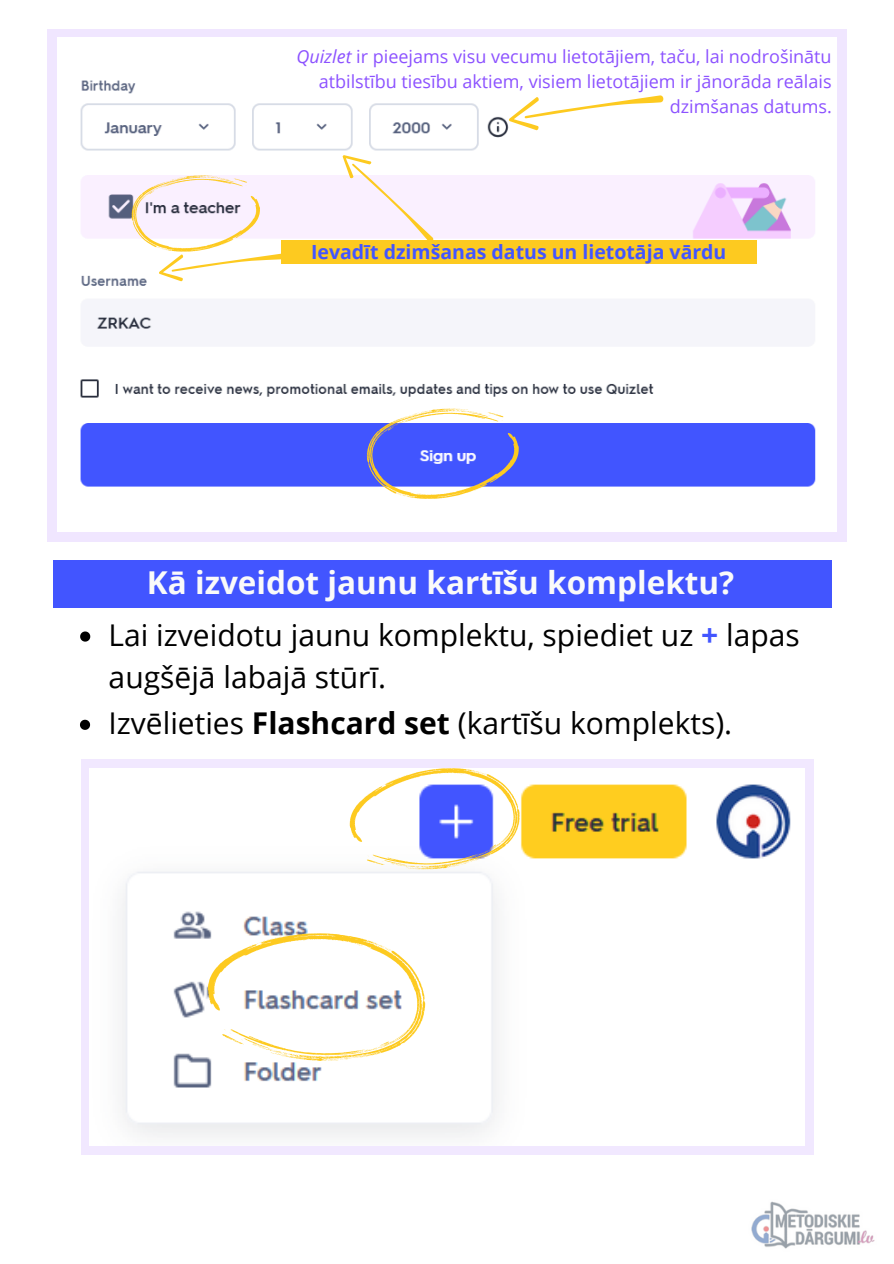
<style>
.page{position:relative;width:894px;height:1264px;background:#fff}
.page>*{position:absolute;margin:0;border:0;box-sizing:border-box;transform-origin:0 0}
.t1{font:700 31.5px "Open Sans";color:#fafafa}
.t2{font:30px/41.7px "Open Sans";color:#000}
.t3{font:700 19.5px "Open Sans";color:#4255ff}
.t4{font:18px/24.8px "Open Sans";color:#8c52ff;text-align:right}
.s1{font-style:italic}
.s2{font-weight:700;color:#4255ff}
.s3{font-weight:700}
</style>
<div class="page">
<div style="left:53px;top:560px;width:778px;height:47px;background:#4255ff"></div>
<svg style="left:80px;top:631px;width:10px;height:10px"></svg>
<svg style="left:80px;top:719px;width:10px;height:11px"></svg>
<img style="left:751px;top:1201px;width:124px;height:48px">
<div style="left:82px;top:759px;width:731px;height:395px;background:#f1e8ff"></div>
<img style="left:89px;top:768px;width:715px;height:377px">
<svg style="left:349px;top:768px;width:170px;height:101px"></svg>
<svg style="left:198px;top:914px;width:236px;height:163px"></svg>
<div style="left:47px;top:29px;width:799px;height:513px;background:#f0e6ff"></div>
<img style="left:57px;top:37px;width:779px;height:494px">
<div style="left:281px;top:240px;width:475px;height:23px;background:#fdca20"></div>
<svg style="left:335px;top:144px;width:100px;height:96px"></svg>
<svg style="left:506px;top:94px;width:158px;height:40px;background:#fef8e5"></svg>
<svg style="left:131px;top:175px;width:154px;height:109px"></svg>
<svg style="left:367px;top:408px;width:151px;height:91px;background:#868eeb"></svg>
<p class="t4" style="left:296px;top:44px;width:537px"><span class="s1">Quizlet</span> ir pieejams visu vecumu lietotājiem, taču, lai nodrošinātu atbilstību tiesību aktiem, visiem lietotājiem ir jānorāda reālais dzimšanas datums.</p>
<p class="t3" style="left:311px;top:238px;width:417px">Ievadīt dzimšanas datus un lietotāja vārdu</p>
<p class="t1" style="left:147px;top:560px;width:588px">Kā izveidot jaunu kartīšu komplektu?</p>
<p class="t2" style="left:109px;top:613px;width:692px">Lai izveidotu jaunu komplektu, spiediet uz <span class="s2">+</span> lapas augšējā labajā stūrī.</p>
<p class="t2" style="left:108px;top:702px;width:625px">Izvēlieties <span class="s3">Flashcard set</span> (kartīšu komplekts).</p>
</div>
